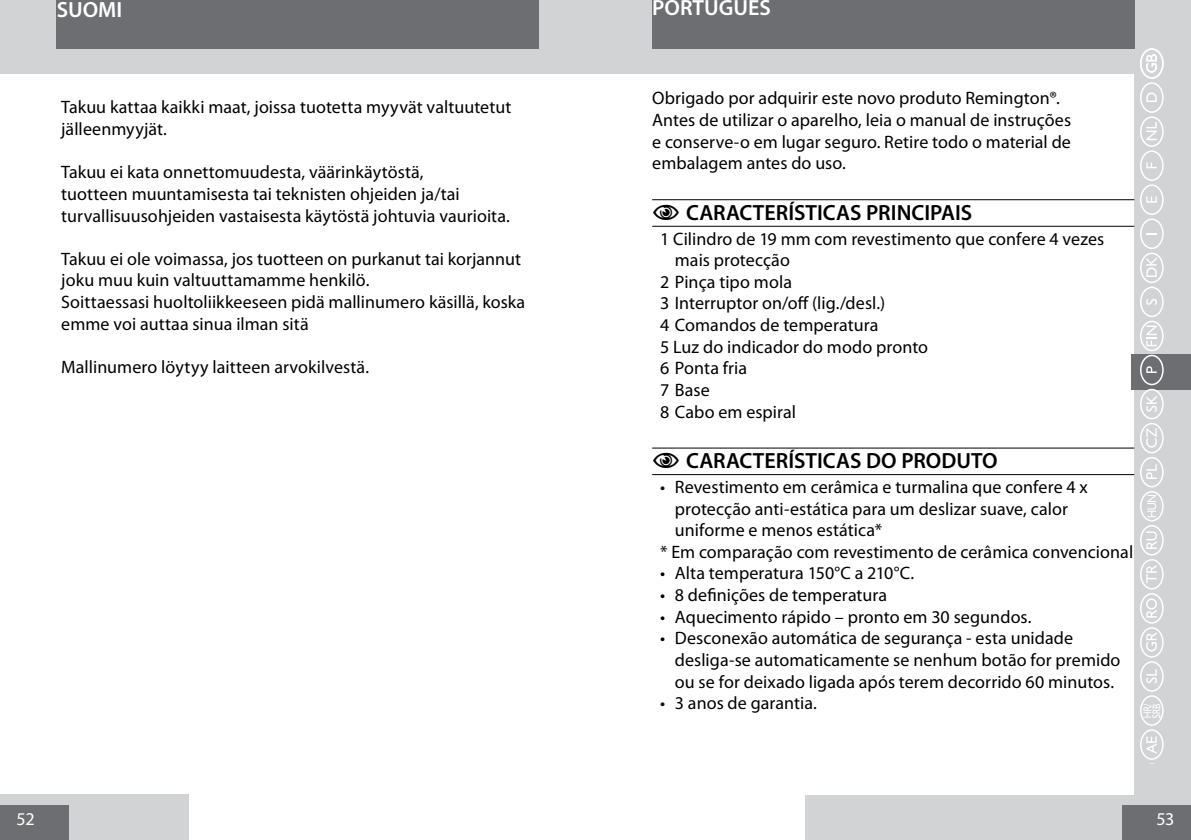
<style>
.page{position:relative;width:1191px;height:840px;background:#fff}
.page>*{position:absolute;margin:0;border:0;box-sizing:border-box;transform-origin:0 0}
.t1{font:600 22px "Myriad Pro";color:#000}
.t2{font:600 22px "Myriad Pro";color:#fff}
.t3{font:18px/21.6px "Myriad Pro";letter-spacing:.005em;color:#000}
.t4{font:18px "Myriad Pro";color:#fff}
.s1{font-family:"Myriad Points";font-weight:400}
</style>
<div class="page">
<div style="left:0;top:0;width:595px;height:74px;background:#d1d3d4"></div>
<div style="left:0;top:794px;width:188px;height:45px;background:#d1d3d4"></div>
<div style="left:805px;top:794px;width:386px;height:45px;background:#d1d3d4"></div>
<div style="left:1123px;top:805px;width:68px;height:34px;background:#6d6e71"></div>
<div style="left:0;top:805px;width:68px;height:34px;background:#6d6e71"></div>
<div style="left:595px;top:0;width:596px;height:74px;background:#d1d3d4"></div>
<div style="left:652px;top:0;width:482px;height:48px;background:#6d6e71"></div>
<div style="left:57px;top:0;width:482px;height:49px;background:#6d6e71"></div>
<div style="left:1134px;top:60px;width:57px;height:741px;background:#d1d3d4"></div>
<div style="left:1131px;top:354px;width:60px;height:35px;background:#6d6e71"></div>
<div style="left:1140px;top:82px;width:23px;height:31px;border:2px solid #fff;border-radius:50%"></div>
<svg style="left:1146px;top:92px;width:10px;height:10px"></svg>
<div style="left:1140px;top:116px;width:23px;height:31px;border:2px solid #fff;border-radius:50%"></div>
<svg style="left:1146px;top:122px;width:10px;height:18px"></svg>
<div style="left:1140px;top:150px;width:23px;height:31px;border:2px solid #fff;border-radius:50%"></div>
<svg style="left:1146px;top:162px;width:10px;height:6px"></svg>
<div style="left:1140px;top:184px;width:23px;height:31px;border:2px solid #fff;border-radius:50%"></div>
<svg style="left:1146px;top:196px;width:10px;height:6px"></svg>
<div style="left:1140px;top:218px;width:23px;height:31px;border:2px solid #fff;border-radius:50%"></div>
<div style="left:1140px;top:252px;width:23px;height:31px;border:2px solid #fff;border-radius:50%"></div>
<svg style="left:1146px;top:258px;width:10px;height:19px"></svg>
<div style="left:1140px;top:286px;width:23px;height:31px;border:2px solid #fff;border-radius:50%"></div>
<svg style="left:1146px;top:299px;width:10px;height:5px"></svg>
<div style="left:1140px;top:320px;width:23px;height:31px;border:2px solid #fff;border-radius:50%"></div>
<svg style="left:1146px;top:325px;width:10px;height:21px"></svg>
<div style="left:1140px;top:354px;width:23px;height:31px;border:2px solid #fff;border-radius:50%"></div>
<svg style="left:1146px;top:366px;width:10px;height:7px"></svg>
<div style="left:1140px;top:388px;width:23px;height:31px;border:2px solid #fff;border-radius:50%"></div>
<svg style="left:1146px;top:396px;width:10px;height:15px"></svg>
<div style="left:1140px;top:422px;width:23px;height:31px;border:2px solid #fff;border-radius:50%"></div>
<svg style="left:1146px;top:428px;width:10px;height:19px"></svg>
<div style="left:1140px;top:456px;width:23px;height:31px;border:2px solid #fff;border-radius:50%"></div>
<svg style="left:1146px;top:464px;width:10px;height:14px"></svg>
<div style="left:1140px;top:490px;width:23px;height:31px;border:2px solid #fff;border-radius:50%"></div>
<svg style="left:1147px;top:495px;width:9px;height:22px"></svg>
<div style="left:1140px;top:524px;width:23px;height:31px;border:2px solid #fff;border-radius:50%"></div>
<svg style="left:1146px;top:531px;width:10px;height:17px"></svg>
<div style="left:1140px;top:558px;width:23px;height:31px;border:2px solid #fff;border-radius:50%"></div>
<svg style="left:1146px;top:565px;width:10px;height:17px"></svg>
<div style="left:1140px;top:592px;width:23px;height:31px;border:2px solid #fff;border-radius:50%"></div>
<svg style="left:1146px;top:598px;width:10px;height:19px"></svg>
<div style="left:1140px;top:626px;width:23px;height:31px;border:2px solid #fff;border-radius:50%"></div>
<svg style="left:1146px;top:633px;width:10px;height:18px"></svg>
<div style="left:1140px;top:660px;width:23px;height:31px;border:2px solid #fff;border-radius:50%"></div>
<svg style="left:1146px;top:669px;width:10px;height:13px"></svg>
<div style="left:1140px;top:729px;width:23px;height:30px;border:2px solid #fff;border-radius:50%"></div>
<svg style="left:1146px;top:736px;width:10px;height:17px"></svg>
<div style="left:1140px;top:694px;width:23px;height:31px;border:2px solid #fff;border-radius:50%"></div>
<svg style="left:1143px;top:703px;width:17px;height:14px"></svg>
<div style="left:1140px;top:48px;width:23px;height:31px;border:2px solid #fff;border-radius:50%"></div>
<svg style="left:1146px;top:54px;width:10px;height:19px"></svg>
<hr style="left:652px;top:199px;width:482px;height:1px;background:#000">
<hr style="left:652px;top:226px;width:482px;height:1px;background:#000">
<hr style="left:652px;top:447px;width:482px;height:1px;background:#000">
<hr style="left:652px;top:474px;width:482px;height:1px;background:#000">
<p class="t2" style="left:57px;top:-4px;width:67px">SUOMI</p>
<p class="t3" style="left:61px;top:96px;width:451px">Takuu kattaa kaikki maat, joissa tuotetta myyvät valtuutetut jälleenmyyjät.</p>
<p class="t3" style="left:61px;top:161px;width:450px">Takuu ei kata onnettomuudesta, väärinkäytöstä,<br>tuotteen muuntamisesta tai teknisten ohjeiden ja/tai turvallisuusohjeiden vastaisesta käytöstä johtuvia vaurioita.</p>
<p class="t3" style="left:61px;top:247px;width:465px">Takuu ei ole voimassa, jos tuotteen on purkanut tai korjannut joku muu kuin valtuuttamamme henkilö.<br>Soittaessasi huoltoliikkeeseen pidä mallinumero käsillä, koska emme voi auttaa sinua ilman sitä</p>
<p class="t3" style="left:61px;top:355px;width:309px">Mallinumero löytyy laitteen arvokilvestä.</p>
<p class="t2" style="left:652px;top:-6px;width:120px">PORTUGUÊS</p>
<p class="t3" style="left:652px;top:87px;width:420px">Obrigado por adquirir este novo produto Remington®.<br>Antes de utilizar o aparelho, leia o manual de instruções e conserve-o em lugar seguro. Retire todo o material de embalagem antes do uso.</p>
<p class="t1" style="left:652px;top:198px;width:321px"><span class="s1">C</span> CARACTERÍSTICAS PRINCIPAIS</p>
<p class="t3" style="left:660px;top:227px;width:446px">1 Cilindro de 19 mm com revestimento que confere 4 vezes</p>
<p class="t3" style="left:675px;top:249px;width:117px">mais protecção</p>
<p class="t3" style="left:660px;top:270px;width:133px">2 Pinça tipo mola</p>
<p class="t3" style="left:660px;top:292px;width:226px">3 Interruptor on/off (lig./desl.)</p>
<p class="t3" style="left:660px;top:314px;width:220px">4 Comandos de temperatura</p>
<p class="t3" style="left:660px;top:335px;width:269px">5 Luz do indicador do modo pronto</p>
<p class="t3" style="left:660px;top:357px;width:89px">6 Ponta fria</p>
<p class="t3" style="left:660px;top:378px;width:51px">7 Base</p>
<p class="t3" style="left:660px;top:400px;width:138px">8 Cabo em espiral</p>
<p class="t1" style="left:652px;top:447px;width:347px"><span class="s1">C</span> CARACTERÍSTICAS DO PRODUTO</p>
<p class="t3" style="left:660px;top:475px;width:429px">• Revestimento em cerâmica e turmalina que confere 4 x</p>
<p class="t3" style="left:675px;top:497px;width:395px">protecção anti-estática para um deslizar suave, calor</p>
<p class="t3" style="left:675px;top:518px;width:209px">uniforme e menos estática*</p>
<p class="t3" style="left:660px;top:540px;width:474px">* Em comparação com revestimento de cerâmica convencional</p>
<p class="t3" style="left:660px;top:562px;width:256px">• Alta temperatura 150°C a 210°C.</p>
<p class="t3" style="left:660px;top:583px;width:229px">• 8 definições de temperatura</p>
<p class="t3" style="left:660px;top:605px;width:373px">• Aquecimento rápido – pronto em 30 segundos.</p>
<p class="t3" style="left:675px;top:626px;width:447px;text-indent:-15px">• Desconexão automática de segurança - esta unidade desliga-se automaticamente se nenhum botão for premido ou se for deixado ligada após terem decorrido 60 minutos.</p>
<p class="t3" style="left:660px;top:691px;width:158px">• 3 anos de garantia.</p>
<p class="t4" style="left:16px;top:807px;width:20px">52</p>
<p class="t4" style="left:1156px;top:807px;width:20px">53</p>
</div>
